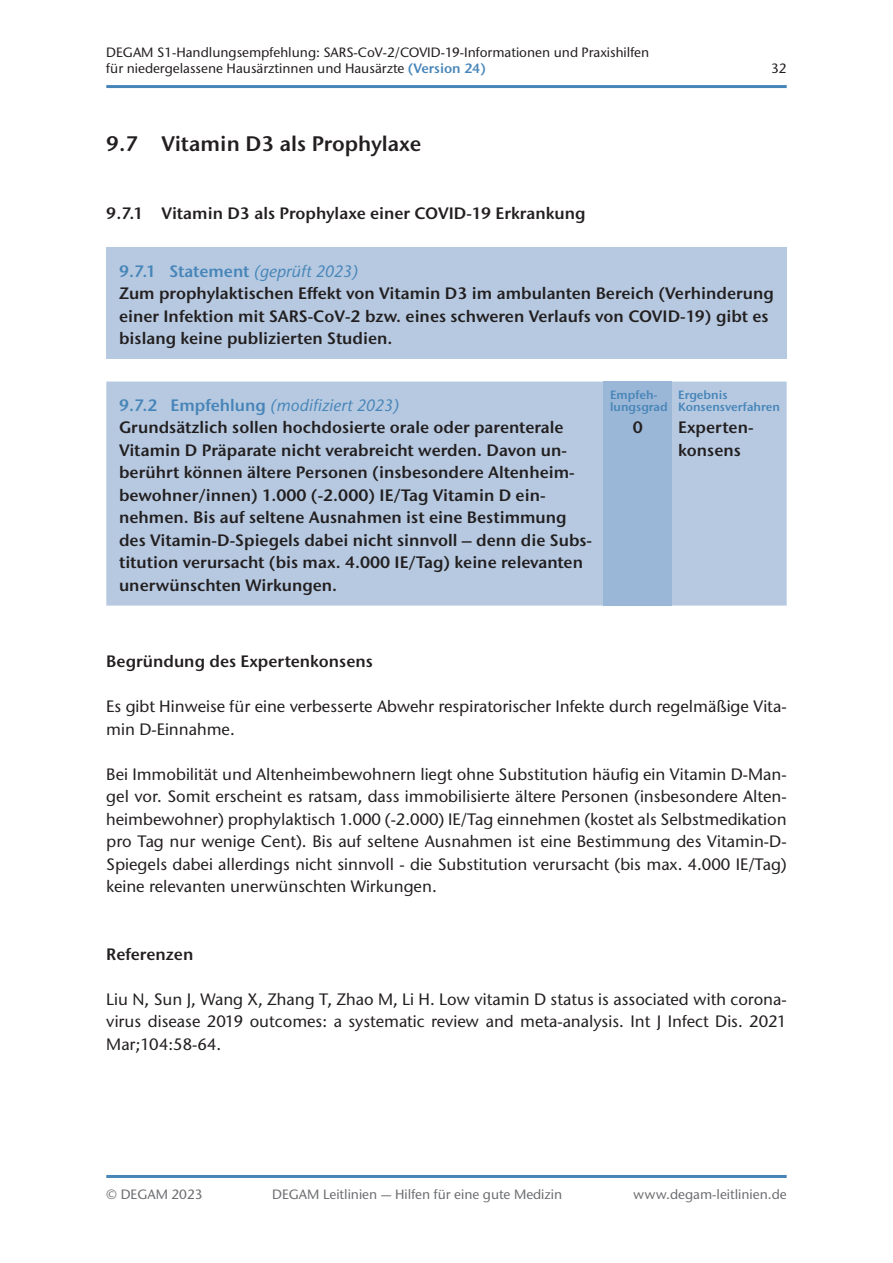
<style>
.page{position:relative;width:893px;height:1263px;background:#fff}
.page>*{position:absolute;margin:0;border:0;box-sizing:border-box;transform-origin:0 0}
.t1{font:600 21px "Stone Sans ITC Pro";color:#231f20}
.t2{font:500 16.5px/22.5px "Stone Sans ITC Std";color:#231f20;text-align:justify}
.t3{font:600 16.5px/22.5px "Stone Sans ITC Pro";color:#231f20}
.t4{font:italic 500 16.5px "Stone Sans ITC Std";color:#4785b8}
.t5{font:500 13.5px/16.2px "Stone Sans ITC Std";color:#231f20}
.t6{font:500 13.5px "Stone Sans ITC Std";color:#6c6d70}
.t7{font:600 12px/12px "Stone Sans ITC Pro";color:#4785b8}
.s1{font-family:"Stone Sans ITC Pro";font-weight:600;color:#4785b8}
.s2{color:#4785b8}
.s3{font-family:"Stone Sans ITC Std";font-weight:500;font-style:italic;color:#4785b8}
.s4{font-family:"Stone Sans ITC Pro";font-weight:600;font-style:normal}
</style>
<div class="page">
<hr style="left:106px;top:85px;width:681px;height:3px;background:#4785b8">
<hr style="left:106px;top:1175px;width:681px;height:3px;background:#4785b8">
<div style="left:106px;top:247px;width:681px;height:112px;background:#b6c9e1"></div>
<div style="left:106px;top:381px;width:681px;height:225px;background:#b6c9e1"></div>
<div style="left:604px;top:381px;width:68px;height:225px;background:#9bb7d7"></div>
<p class="t5" style="left:106px;top:44px;width:544px">DEGAM S1-Handlungsempfehlung: SARS-CoV-2/COVID-19-Informationen und Praxishilfen für niedergelassene Hausärztinnen und Hausärzte <span class="s1">(Version 24)</span></p>
<p class="t1" style="left:106px;top:131px;width:317px">9.7 Vitamin D3 als Prophylaxe</p>
<p class="t3" style="left:106px;top:202px;width:481px">9.7.1 Vitamin D3 als Prophylaxe einer COVID-19 Erkrankung</p>
<p class="t5" style="left:771px;top:61px;width:17px">32</p>
<p class="t3" style="left:119px;top:260px;width:656px"><span class="s2">9.7.1 Statement</span> <span class="s3">(geprüft 2023)<br></span>Zum prophylaktischen Effekt von Vitamin D3 im ambulanten Bereich (Verhinderung einer Infektion mit SARS-CoV-2 bzw. eines schweren Verlaufs von COVID-19) gibt es bislang keine publizierten Studien.</p>
<p class="t4" style="left:119px;top:395px;width:282px"><span class="s4">9.7.2 Empfehlung</span> (modifiziert 2023)</p>
<p class="t3" style="left:119px;top:416px;width:475px">Grundsätzlich sollen hochdosierte orale oder parenterale Vitamin D Präparate nicht verabreicht werden. Davon un&shy;berührt können ältere Personen (insbesondere Altenheim&shy;bewohner/innen) 1.000 (-2.000) IE/Tag Vitamin D ein&shy;nehmen. Bis auf seltene Ausnahmen ist eine Bestimmung des Vitamin-D-Spiegels dabei nicht sinnvoll – denn die Subs&shy;titution verursacht (bis max. 4.000 IE/Tag) keine relevanten unerwünschten Wirkungen.</p>
<p class="t7" style="left:610px;top:389px;width:59px">Empfeh&shy;lungsgrad</p>
<p class="t3" style="left:633px;top:416px;width:12px">0</p>
<p class="t7" style="left:678px;top:389px;width:103px">Ergebnis<br>Konsensverfahren</p>
<p class="t3" style="left:678px;top:416px;width:77px">Experten&shy;konsens</p>
<p class="t3" style="left:106px;top:650px;width:268px">Begründung des Expertenkonsens</p>
<p class="t2" style="left:106px;top:695px;width:682px">Es gibt Hinweise für eine verbesserte Abwehr respiratorischer Infekte durch regelmäßige Vita&shy;min D-Einnahme.</p>
<p class="t2" style="left:106px;top:762px;width:682px">Bei Immobilität und Altenheimbewohnern liegt ohne Substitution häufig ein Vitamin D-Man&shy;gel vor. Somit erscheint es ratsam, dass immobilisierte ältere Personen (insbesondere Alten&shy;heimbewohner) prophylaktisch 1.000 (-2.000) IE/Tag einnehmen (kostet als Selbstmedikation pro Tag nur wenige Cent). Bis auf seltene Ausnahmen ist eine Bestimmung des Vitamin-D-Spiegels dabei allerdings nicht sinnvoll - die Substitution verursacht (bis max. 4.000 IE/Tag) keine relevanten unerwünschten Wirkungen.</p>
<p class="t3" style="left:106px;top:943px;width:89px">Referenzen</p>
<p class="t2" style="left:106px;top:987px;width:682px">Liu N, Sun J, Wang X, Zhang T, Zhao M, Li H. Low vitamin D status is associated with corona&shy;virus disease 2019 outcomes: a systematic review and meta-analysis. Int J Infect Dis. 2021<br>Mar;104:58-64.</p>
<p class="t6" style="left:106px;top:1186px;width:98px">© DEGAM 2023</p>
<p class="t6" style="left:272px;top:1186px;width:292px">DEGAM Leitlinien — Hilfen für eine gute Medizin</p>
<p class="t6" style="left:633px;top:1186px;width:155px">www.degam-leitlinien.de</p>
</div>
